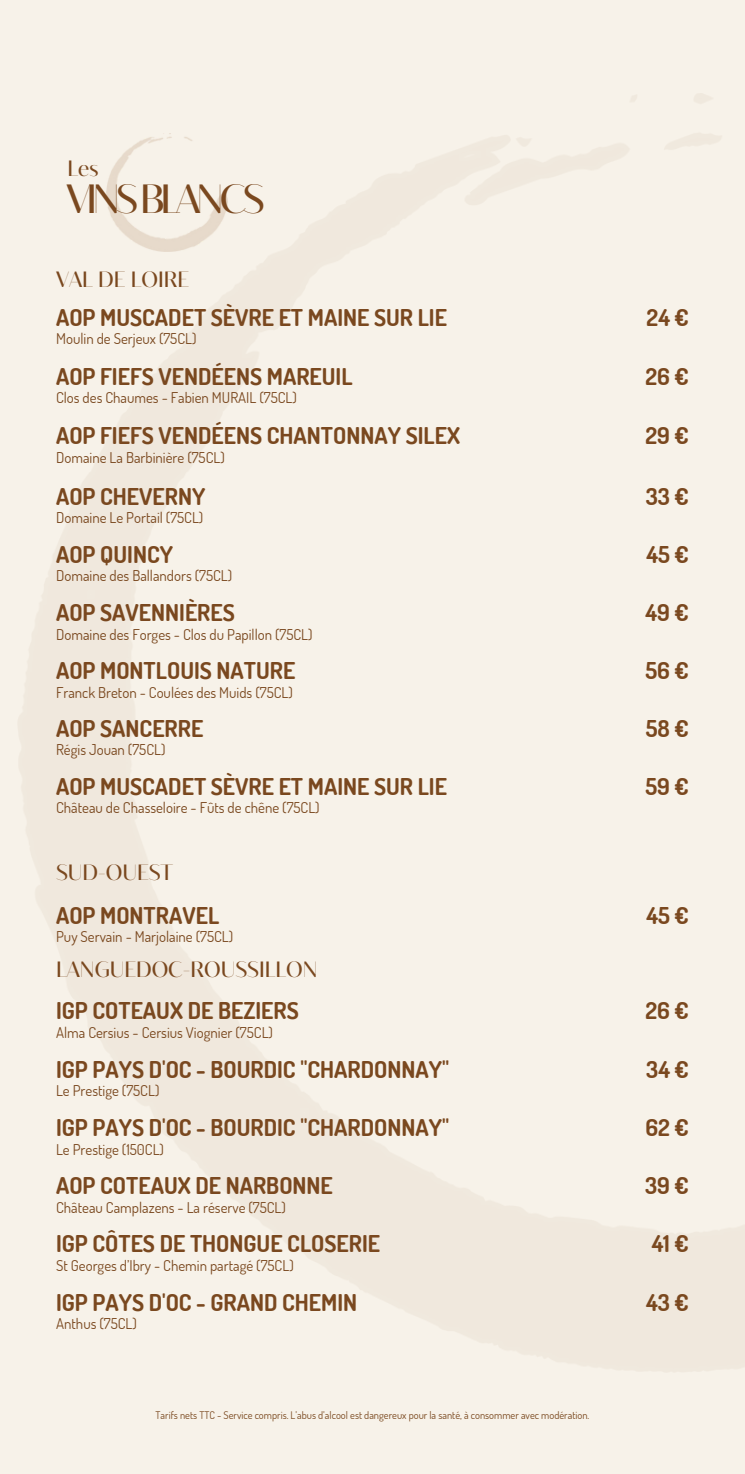
<style>
.page{position:relative;width:745px;height:1474px;background:#fff}
.page>*{position:absolute;margin:0;border:0;box-sizing:border-box;transform-origin:0 0}
.t1{font:40.6px "Blacker Sans Display";letter-spacing:-.095em;color:#7a481f}
.t2{font:700 23.1px "Dosis";color:#7a481f}
.t3{font:22.05px "Blacker Sans Display";color:#7a481f}
.t4{font:14.88px "Dosis";color:#7a481f}
.t5{font:10.5px "Dosis";color:#7a481f}
</style>
<div class="page">
<div style="left:0;top:0;width:744px;height:1474px;background:#f7f2e9"></div>
<img style="left:106px;top:133px;width:121px;height:118px">
<h4 class="t3" style="left:67px;top:155px;width:33px">Les</h4>
<p class="t1" style="left:66px;top:173px;width:199px">VINSBLANCS</p>
<h3 class="t3" style="left:56px;top:265px;width:134px">VAL DE LOIRE</h3>
<h5 class="t2" style="left:56px;top:302px;width:392px">AOP MUSCADET SÈVRE ET MAINE SUR LIE</h5>
<h5 class="t4" style="left:56px;top:329px;width:142px">Moulin de Serjeux (75CL)</h5>
<h3 class="t2" style="left:646px;top:302px;width:44px">24€</h3>
<h2 class="t2" style="left:56px;top:361px;width:298px">AOP FIEFS VENDÉENS MAREUIL</h2>
<h2 class="t4" style="left:56px;top:388px;width:242px">Clos des Chaumes - Fabien MURAIL (75CL)</h2>
<h2 class="t2" style="left:645px;top:361px;width:45px">26€</h2>
<h5 class="t2" style="left:56px;top:420px;width:405px">AOP FIEFS VENDÉENS CHANTONNAY SILEX</h5>
<h5 class="t4" style="left:56px;top:447px;width:170px">Domaine La Barbinière (75CL)</h5>
<h3 class="t2" style="left:645px;top:420px;width:45px">29€</h3>
<h2 class="t2" style="left:56px;top:481px;width:151px">AOP CHEVERNY</h2>
<h2 class="t4" style="left:56px;top:508px;width:149px">Domaine Le Portail (75CL)</h2>
<h3 class="t2" style="left:645px;top:481px;width:45px">33€</h3>
<h5 class="t2" style="left:56px;top:539px;width:118px">AOP QUINCY</h5>
<h5 class="t4" style="left:56px;top:566px;width:178px">Domaine des Ballandors (75CL)</h5>
<h3 class="t2" style="left:646px;top:539px;width:44px">45€</h3>
<h5 class="t2" style="left:56px;top:597px;width:180px">AOP SAVENNIÈRES</h5>
<h5 class="t4" style="left:56px;top:624px;width:258px">Domaine des Forges - Clos du Papillon (75CL)</h5>
<h3 class="t2" style="left:645px;top:597px;width:45px">49€</h3>
<h5 class="t2" style="left:56px;top:655px;width:241px">AOP MONTLOUIS NATURE</h5>
<h5 class="t4" style="left:56px;top:682px;width:238px">Franck Breton - Coulées des Muids (75CL)</h5>
<h3 class="t2" style="left:645px;top:655px;width:45px">56€</h3>
<h5 class="t2" style="left:56px;top:713px;width:149px">AOP SANCERRE</h5>
<h5 class="t4" style="left:56px;top:740px;width:111px">Régis Jouan (75CL)</h5>
<h3 class="t2" style="left:645px;top:713px;width:45px">58€</h3>
<h5 class="t2" style="left:56px;top:771px;width:392px">AOP MUSCADET SÈVRE ET MAINE SUR LIE</h5>
<h5 class="t4" style="left:56px;top:798px;width:265px">Château de Chasseloire - Fûts de chêne (75CL)</h5>
<h3 class="t2" style="left:645px;top:771px;width:45px">59€</h3>
<h2 class="t3" style="left:56px;top:859px;width:118px">SUD-OUEST</h2>
<h5 class="t2" style="left:56px;top:900px;width:164px">AOP MONTRAVEL</h5>
<h5 class="t4" style="left:56px;top:927px;width:178px">Puy Servain - Marjolaine (75CL)</h5>
<h3 class="t2" style="left:646px;top:900px;width:44px">45€</h3>
<h3 class="t3" style="left:56px;top:956px;width:263px">LANGUEDOC-ROUSSILLON</h3>
<h2 class="t2" style="left:56px;top:996px;width:244px">IGP COTEAUX DE BEZIERS</h2>
<h2 class="t4" style="left:56px;top:1023px;width:218px">Alma Cersius - Cersius Viognier (75CL)</h2>
<h5 class="t2" style="left:645px;top:996px;width:45px">26€</h5>
<h2 class="t2" style="left:56px;top:1054px;width:394px">IGP PAYS D'OC - BOURDIC "CHARDONNAY"</h2>
<h2 class="t4" style="left:56px;top:1081px;width:105px">Le Prestige (75CL)</h2>
<h3 class="t2" style="left:646px;top:1054px;width:44px">34€</h3>
<h2 class="t2" style="left:56px;top:1112px;width:394px">IGP PAYS D'OC - BOURDIC "CHARDONNAY"</h2>
<h2 class="t4" style="left:56px;top:1139px;width:109px">Le Prestige (150CL)</h2>
<h3 class="t2" style="left:645px;top:1112px;width:45px">62€</h3>
<h5 class="t2" style="left:56px;top:1170px;width:278px">AOP COTEAUX DE NARBONNE</h5>
<h5 class="t4" style="left:56px;top:1197px;width:231px">Château Camplazens - La réserve (75CL)</h5>
<h3 class="t2" style="left:644px;top:1170px;width:45px">39€</h3>
<h5 class="t2" style="left:56px;top:1229px;width:325px">IGP CÔTES DE THONGUE CLOSERIE</h5>
<h5 class="t4" style="left:56px;top:1256px;width:239px">St Georges d’Ibry - Chemin partagé (75CL)</h5>
<h3 class="t2" style="left:651px;top:1229px;width:39px">41€</h3>
<h2 class="t2" style="left:56px;top:1287px;width:302px">IGP PAYS D'OC - GRAND CHEMIN</h2>
<h2 class="t4" style="left:56px;top:1314px;width:82px">Anthus (75CL)</h2>
<h3 class="t2" style="left:646px;top:1287px;width:44px">43€</h3>
<h1 class="t5" style="left:155px;top:1408px;width:435px">Tarifs nets TTC - Service compris. L’abus d’alcool est dangereux pour la santé, à consommer avec modération.</h1>
</div>
